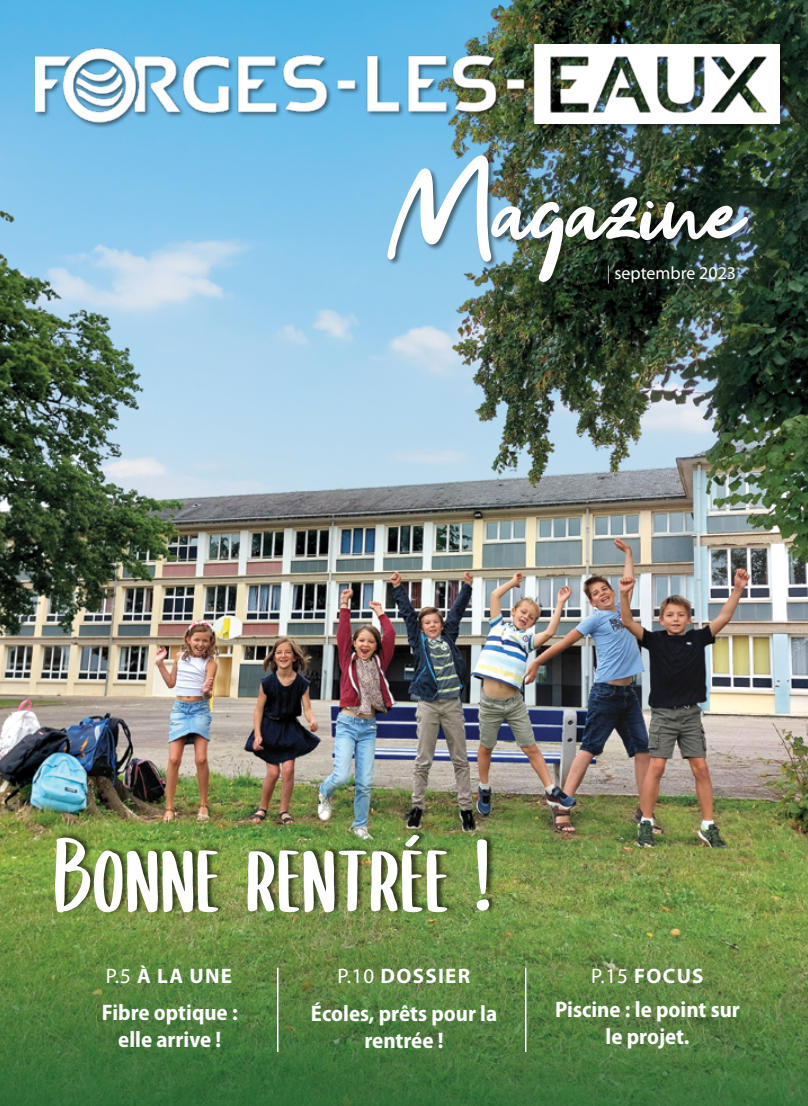
<style>
.page{position:relative;width:808px;height:1106px;background:#fff}
.page>*{position:absolute;margin:0;border:0;box-sizing:border-box;transform-origin:0 0}
.t1{font:140.55px "Get Show";color:#fff}
.t2{font:106.2px "SUBSCRIBER";color:#fff}
.t3{font:700 semi-condensed 22.5px/27px "Myriad Pro";color:#fff;text-align:center}
.t4{font:700 21px "Myriad Pro";letter-spacing:.06em;color:#fff}
.t5{font:18px "Myriad Pro";color:#fff}
.s1{font-weight:300}
.s2{font-weight:400}
</style>
<div class="page">
<img style="left:0;top:0;width:808px;height:833px">
<svg style="left:0;top:833px;width:808px;height:273px;background:#5d8341"></svg>
<div style="left:34px;top:44px;width:752px;height:86px;background:#000;opacity:.51"></div>
<img style="left:35px;top:45px;width:745px;height:78px">
<div style="left:387px;top:155px;width:368px;height:134px;background:#000;opacity:.5"></div>
<div style="left:55px;top:829px;width:441px;height:85px;background:#000;opacity:.6"></div>
<hr style="left:277px;top:967px;width:1px;height:85px;background:#fff">
<hr style="left:525px;top:967px;width:1px;height:85px;background:#fff">
<h1 class="t1" style="left:388px;top:131px;width:356px">Magazine</h1>
<p class="t5" style="left:607px;top:261px;width:131px"><span class="s1">|</span> septembre 2023</p>
<h2 class="t2" style="left:52px;top:804px;width:440px">Bonne rentrée !</h2>
<p class="t4" style="left:106px;top:962px;width:128px"><span class="s2">P.5</span> À LA UNE</p>
<p class="t3" style="left:102px;top:998px;width:137px">Fibre optique : elle arrive !</p>
<p class="t4" style="left:338px;top:962px;width:134px"><span class="s2">P.10</span> DOSSIER</p>
<p class="t4" style="left:591px;top:962px;width:114px"><span class="s2">P.15</span> FOCUS</p>
<p class="t3" style="left:311px;top:999px;width:188px">écoles, prêts pour la rentrée !</p>
<p class="t3" style="left:555px;top:995px;width:186px">Piscine : le point sur le projet.</p>
</div>
